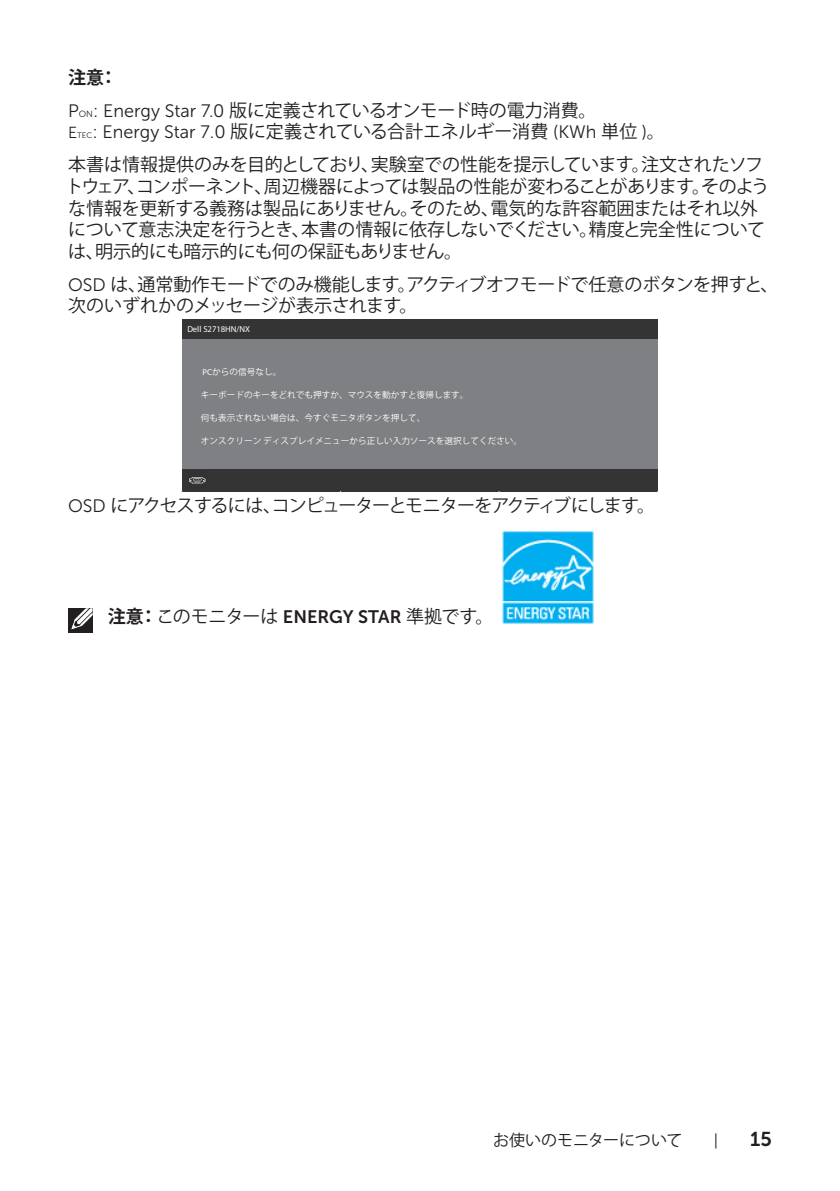
<style>
.page{position:relative;width:840px;height:1191px;background:#fff}
.page>*{position:absolute;margin:0;border:0;box-sizing:border-box;transform-origin:0 0}
.text{font:18px/21.6px "Koz Go Pr 6 N";letter-spacing:-.02em;color:#231f20}
.text-2{font:18px "Koz Go Pr 6 N";letter-spacing:-.06em;color:#231f20}
.text-3{font:700 18px "Koz Go Pr 6 N";color:#231f20}
.t1{font:16px "Koz Go Pr 6 N";letter-spacing:-.01em;color:#231f20}
.t2{font:8.6px "Koz Go Pr 6 N Regular 90 msp RKSJ H";color:#fff}
.t3{font:700 8.6px "Museo For Dell";color:#fff}
.text-4{font:8px "Museo Sans For Dell 300";color:#231f20}
.s1{font-family:"Museo Sans For Dell 300"}
.s2{font-family:"Museo Sans For Dell 300";font-size:9px}
.s3{font-size:16px}
.s4{font-family:"Museo For Dell";font-weight:700}
.s5{font-weight:700}
.s6{font-family:"Museo Sans For Dell 700"}
.s7{font-family:"Museo Sans For Dell 700";font-size:20px}
</style>
<div class="page">
<div style="left:182px;top:319px;width:475px;height:21px;background:#343434"></div>
<div style="left:182px;top:340px;width:475px;height:130px;background:#7f8083"></div>
<div style="left:182px;top:469px;width:475px;height:22px;background:#343434"></div>
<img style="left:189px;top:477px;width:16px;height:7px">
<div style="left:68px;top:608px;width:24px;height:24px;background:#231f20"></div>
<svg style="left:71px;top:608px;width:22px;height:22px"></svg>
<img style="left:502px;top:531px;width:92px;height:93px">
<p class="text-3" style="left:68px;top:67px;width:51px">注意：</p>
<p class="text" style="left:68px;top:100px;width:529px"><span class="s1">P</span><span class="s2">ON</span><span class="s1">: Energy Star 7.0</span> 版に定義されているオンモード時の電力消費。</p>
<p class="text-4" style="left:68px;top:131px;width:26px"><span class="s3">E</span>TEC</p>
<p class="text" style="left:92px;top:121px;width:573px"><span class="s1">: Energy Star 7.0</span> 版に定義されている合計エネルギー消費 <span class="s1">(KWh</span> 単位 <span class="s1">)</span>。</p>
<p class="text" style="left:66px;top:154px;width:704px">本書は情報提供のみを目的としており、実験室での性能を提示しています。注文されたソフトウェア、コンポーネント、周辺機器によっては製品の性能が変わることがあります。そのような情報を更新する義務は製品にありません。そのため、電気的な許容範囲またはそれ以外について意志決定を行うとき、本書の情報に依存しないでください。精度と完全性については、明示的にも暗示的にも何の保証もありません。</p>
<p class="text" style="left:68px;top:274px;width:711px"><span class="s1">OSD</span> は、通常動作モードでのみ機能します。アクティブオフモードで任意のボタンを押すと、次のいずれかのメッセージが表示されます。</p>
<p class="t3" style="left:187px;top:324px;width:64px">Dell S2718HN/NX</p>
<p class="t2" style="left:202px;top:367px;width:80px"><span class="s4">PC</span>からの信号なし。</p>
<p class="t2" style="left:201px;top:390px;width:269px">キーボードのキーをどれでも押すか、マウスを動かすと復帰します。</p>
<p class="t2" style="left:201px;top:413px;width:226px">何も表示されない場合は、今すぐモニタボタンを押して、</p>
<p class="t2" style="left:201px;top:436px;width:322px">オンスクリーンディスプレイメニューから正しい入力ソースを選択してください。</p>
<p class="text-2" style="left:68px;top:495px;width:588px"><span class="s1">OSD</span> にアクセスするには、コンピューターとモニターをアクティブにします。</p>
<p class="text" style="left:108px;top:606px;width:387px"><span class="s5">注意：</span>このモニターは <span class="s6">ENERGY STAR</span> 準拠です。</p>
<p class="t1" style="left:493px;top:1131px;width:280px">お使いのモニターについて　　<span class="s1">|</span>　　<span class="s7">15</span></p>
</div>
